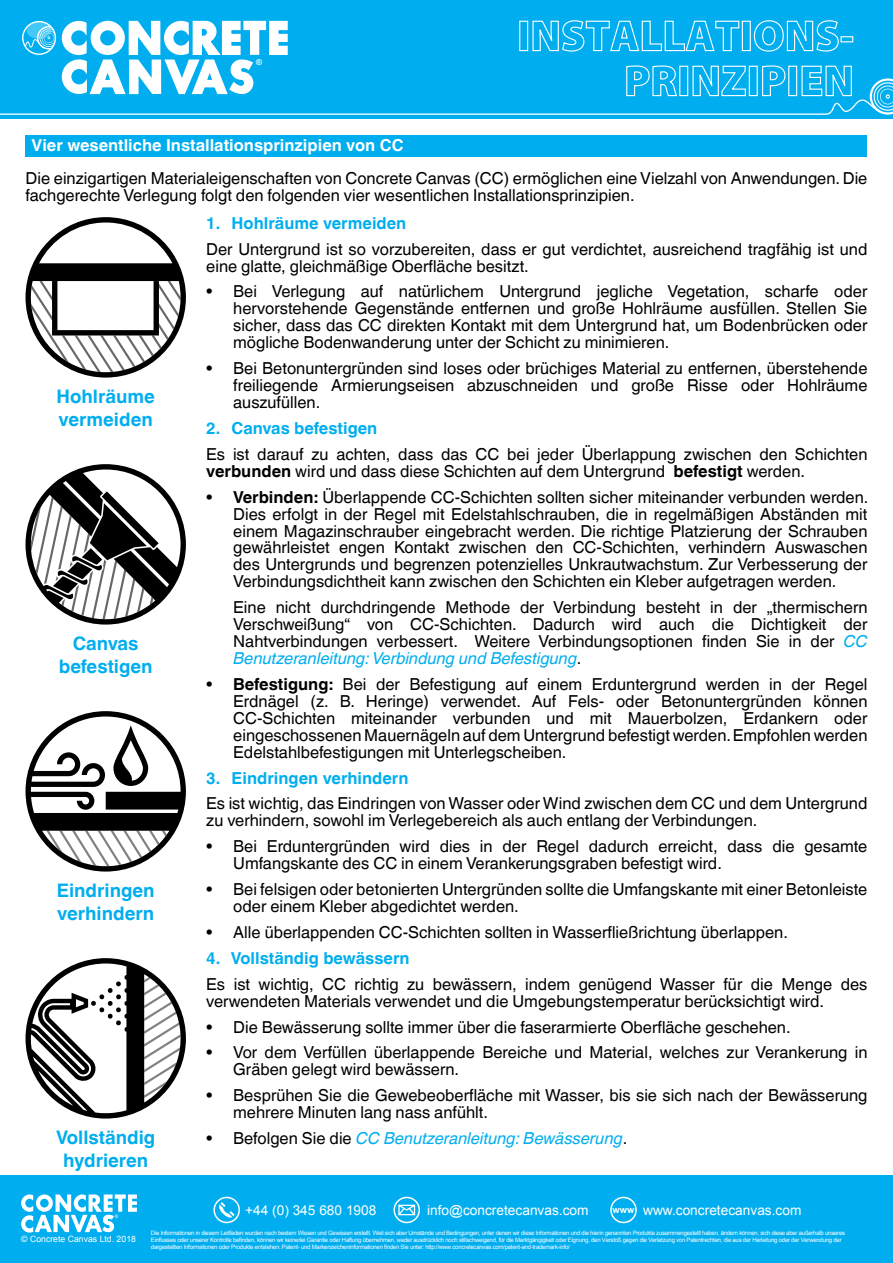
<style>
.page{position:relative;width:893px;height:1263px;background:#fff}
.page>*{position:absolute;margin:0;border:0;box-sizing:border-box;transform-origin:0 0}
.t1{font:700 18.6px/22.4px "Helvetica World";color:#00aeef}
.t2{font:16.5px/17px "Helvetica World";color:#000}
.t3{font:700 16.5px "Helvetica World";color:#00aeef}
.t4{font:italic 16.5px "Helvetica World";color:#00aeef}
.t5{font:700 16.5px "Helvetica World";color:#fff}
.t6{font:13.65px "Arial";color:#fff}
.t7{font:8.7px "Arial";color:#fff}
.t8{font:700 8.1px "Arial";color:#fff}
.t9{font:6px/7.2px "Arial";letter-spacing:-.04em;color:#fff}
.t10{font:4.65px "Arial";color:#fff}
.s1{font-weight:700}
.s2{font-style:italic;color:#00aeef}
.s3{font-style:normal;color:#000}
.s4{font-weight:700;font-size:9.3px}
</style>
<div class="page">
<div style="left:0;top:0;width:893px;height:119px;background:#00aeef"></div>
<div style="left:26px;top:135px;width:841px;height:21px;background:#00aeef"></div>
<svg style="left:0;top:20px;width:893px;height:95px"></svg>
<div style="left:0;top:1176px;width:893px;height:87px;background:#00aeef"></div>
<div style="left:213px;top:1197px;width:27px;height:26px;border:2px solid #fff;border-radius:50%"></div>
<svg style="left:217px;top:1202px;width:17px;height:18px"></svg>
<div style="left:610px;top:1197px;width:27px;height:26px;border:2px solid #fff;border-radius:50%"></div>
<div style="left:393px;top:1197px;width:27px;height:26px;border:2px solid #fff;border-radius:50%"></div>
<svg style="left:397px;top:1203px;width:19px;height:13px"></svg>
<svg style="left:21px;top:1194px;width:116px;height:38px"></svg>
<svg style="left:26px;top:217px;width:160px;height:161px"></svg>
<svg style="left:26px;top:464px;width:160px;height:160px"></svg>
<svg style="left:26px;top:958px;width:160px;height:160px"></svg>
<svg style="left:26px;top:711px;width:160px;height:160px"></svg>
<p class="t8" style="left:256px;top:57px;width:7px">®</p>
<p class="t5" style="left:32px;top:136px;width:374px">Vier wesentliche Installationsprinzipien von CC</p>
<p class="t2" style="left:26px;top:170px;width:843px">Die einzigartigen Materialeigenschaften von Concrete Canvas (CC) ermöglichen eine Vielzahl von Anwendungen. Die fachgerechte Verlegung folgt den folgenden vier wesentlichen Installationsprinzipien.</p>
<p class="t3" style="left:206px;top:213px;width:202px">1. Hohlräume vermeiden</p>
<p class="t2" style="left:206px;top:240px;width:663px">Der Untergrund ist so vorzubereiten, dass er gut verdichtet, ausreichend tragfähig ist und eine glatte, gleichmäßige Oberfläche besitzt.</p>
<p class="t2" style="left:233px;top:283px;width:636px;text-align:justify;text-indent:-27px">• Bei Verlegung auf natürlichem Untergrund jegliche Vegetation, scharfe oder hervorstehende Gegenstände entfernen und große Hohlräume ausfüllen. Stellen Sie sicher, dass das CC direkten Kontakt mit dem Untergrund hat, um Bodenbrücken oder mögliche Bodenwanderung unter der Schicht zu minimieren.</p>
<p class="t2" style="left:233px;top:360px;width:636px;text-align:justify;text-indent:-27px">• Bei Betonuntergründen sind loses oder brüchiges Material zu entfernen, überstehende freiliegende Armierungseisen abzuschneiden und große Risse oder Hohlräume auszufüllen.</p>
<p class="t3" style="left:206px;top:419px;width:173px">2. Canvas befestigen</p>
<p class="t2" style="left:206px;top:446px;width:663px">Es ist darauf zu achten, dass das CC bei jeder Überlappung zwischen den Schichten <span class="s1">verbunden</span> wird und dass diese Schichten auf dem Untergrund <span class="s1">befestigt</span> werden.</p>
<p class="t2" style="left:233px;top:488px;width:637px;text-align:justify;text-indent:-27px"><span class="s1">• Verbinden:</span> Überlappende CC-Schichten sollten sicher miteinander verbunden werden.<br>Dies erfolgt in der Regel mit Edelstahlschrauben, die in regelmäßigen Abständen mit einem Magazinschrauber eingebracht werden. Die richtige Platzierung der Schrauben gewährleistet engen Kontakt zwischen den CC-Schichten, verhindern Auswaschen des Untergrunds und begrenzen potenzielles Unkrautwachstum. Zur Verbesserung der Verbindungsdichtheit kann zwischen den Schichten ein Kleber aufgetragen werden.</p>
<p class="t2" style="left:233px;top:599px;width:636px;text-align:justify">Eine nicht durchdringende Methode der Verbindung besteht in der „thermischern Verschweißung“ von CC-Schichten. Dadurch wird auch die Dichtigkeit der Nahtverbindungen verbessert. Weitere Verbindungsoptionen finden Sie in der <span class="s2">CC Benutzeranleitung: Verbindung und Befestigung</span>.</p>
<p class="t2" style="left:233px;top:676px;width:636px;text-align:justify;text-indent:-27px"><span class="s1">• Befestigung:</span> Bei der Befestigung auf einem Erduntergrund werden in der Regel Erdnägel (z. B. Heringe) verwendet. Auf Fels- oder Betonuntergründen können CC-Schichten miteinander verbunden und mit Mauerbolzen, Erdankern oder eingeschossenen Mauernägeln auf dem Untergrund befestigt werden. Empfohlen werden Edelstahlbefestigungen mit Unterlegscheiben.</p>
<p class="t3" style="left:206px;top:768px;width:204px">3. Eindringen verhindern</p>
<p class="t2" style="left:206px;top:795px;width:663px">Es ist wichtig, das Eindringen von Wasser oder Wind zwischen dem CC und dem Untergrund zu verhindern, sowohl im Verlegebereich als auch entlang der Verbindungen.</p>
<p class="t2" style="left:233px;top:838px;width:636px;text-indent:-27px">• Bei Erduntergründen wird dies in der Regel dadurch erreicht, dass die gesamte<br>Umfangskante des CC in einem Verankerungsgraben befestigt wird.</p>
<p class="t2" style="left:233px;top:881px;width:636px;text-indent:-27px">• Bei felsigen oder betonierten Untergründen sollte die Umfangskante mit einer Betonleiste oder einem Kleber abgedichtet werden.</p>
<p class="t2" style="left:206px;top:924px;width:583px">• Alle überlappenden CC-Schichten sollten in Wasserfließrichtung überlappen.</p>
<p class="t3" style="left:206px;top:948px;width:205px">4. Vollständig bewässern</p>
<p class="t2" style="left:206px;top:975px;width:663px">Es ist wichtig, CC richtig zu bewässern, indem genügend Wasser für die Menge des verwendeten Materials verwendet und die Umgebungstemperatur berücksichtigt wird.</p>
<p class="t2" style="left:206px;top:1018px;width:586px">• Die Bewässerung sollte immer über die faserarmierte Oberfläche geschehen.</p>
<p class="t2" style="left:233px;top:1044px;width:636px;text-indent:-27px">• Vor dem Verfüllen überlappende Bereiche und Material, welches zur Verankerung in<br>Gräben gelegt wird bewässern.</p>
<p class="t2" style="left:233px;top:1087px;width:636px;text-indent:-27px">• Besprühen Sie die Gewebeoberfläche mit Wasser, bis sie sich nach der Bewässerung mehrere Minuten lang nass anfühlt.</p>
<p class="t4" style="left:206px;top:1129px;width:423px"><span class="s3">• Befolgen Sie die</span> CC Benutzeranleitung: Bewässerung<span class="s3">.</span></p>
<p class="t1" style="left:57px;top:386px;width:100px">Hohlräume vermeiden</p>
<p class="t1" style="left:59px;top:633px;width:95px;text-align:center">Canvas befestigen</p>
<p class="t1" style="left:57px;top:880px;width:99px">Eindringen verhindern</p>
<p class="t1" style="left:56px;top:1127px;width:101px;text-align:center">Vollständig hydrieren</p>
<p class="t10" style="left:115px;top:1213px;width:5px">®</p>
<p class="t6" style="left:245px;top:1201px;width:133px">+44 (0) 345 680 1908</p>
<p class="t6" style="left:427px;top:1201px;width:163px">info@concretecanvas.com</p>
<p class="t6" style="left:613px;top:1201px;width:190px"><span class="s4">www</span> www.concretecanvas.com</p>
<p class="t7" style="left:21px;top:1233px;width:116px">© Concrete Canvas Ltd. 2018</p>
<p class="t9" style="left:151px;top:1229px;width:696px">Die Informationen in diesem Leitfaden wurden nach bestem Wissen und Gewissen erstellt. Weil sich aber Umstände und Bedingungen, unter denen wir diese Informationen und die hierin genannten Produkte zusammengestellt haben, ändern können, sich diese aber außerhalb unseres<br>Einflusses oder unserer Kontrolle befinden, können wir keinerlei Garantie oder Haftung übernehmen, weder ausdrücklich noch stillschweigend, für die Marktgängigkeit oder Eignung, den Verstoß gegen die Verletzung von Patentrechten, die aus der Herleitung oder der Verwendung der dargestellten Informationen oder Produkte entstehen. Patent- und Markenzeicheninformationen finden Sie unter: http://www.concretecanvas.com/patent-and-trademark-info/</p>
</div>
